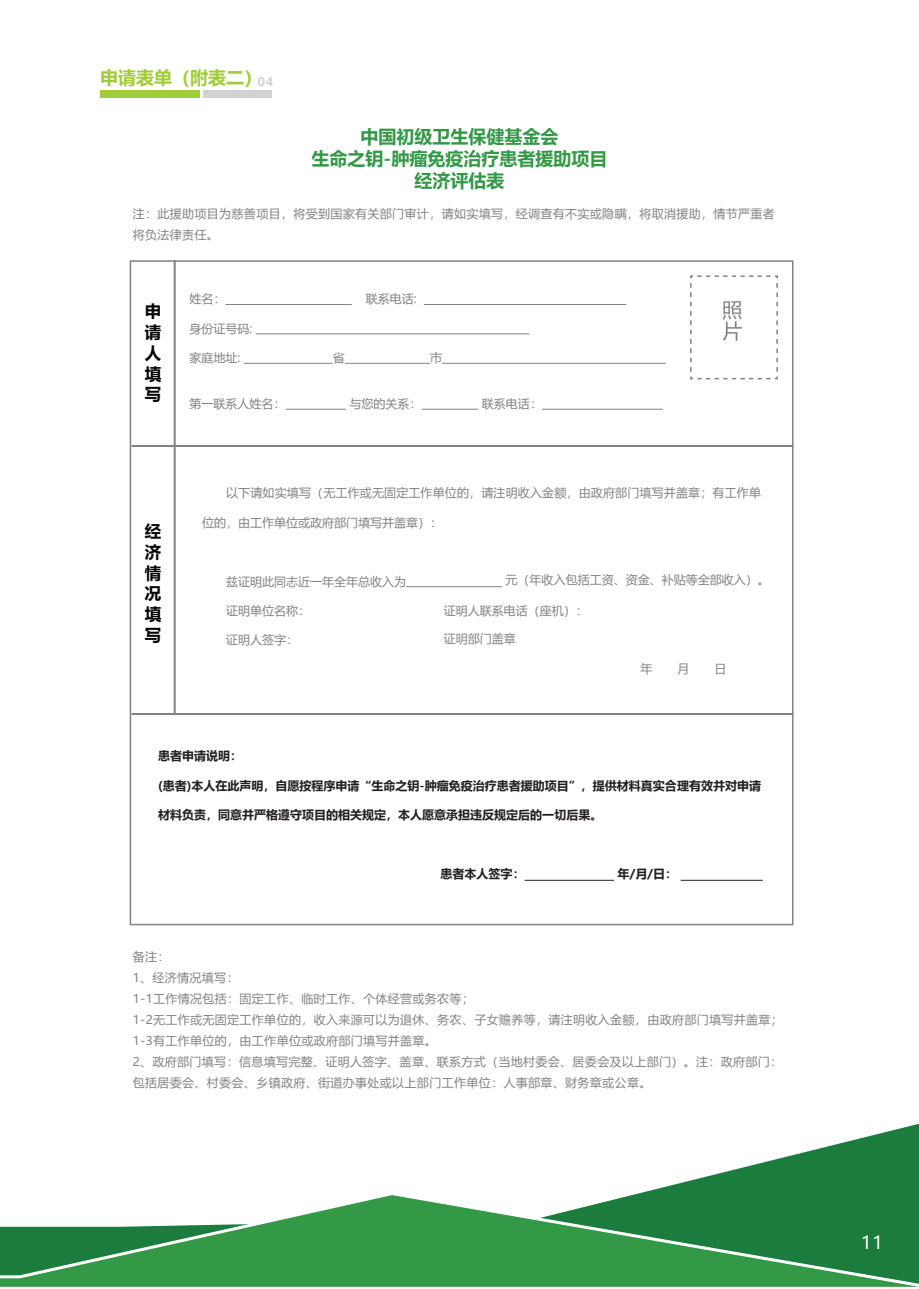
<style>
.page{position:relative;width:919px;height:1289px;background:#fff}
.page>*{position:absolute;margin:0;border:0;box-sizing:border-box;transform-origin:0 0}
.t1{font:700 18px/21.6px "Microsoft Ya Hei";color:#349947;text-align:center}
.t2{font:700 18px "Microsoft Ya Hei";color:#a1cc3a}
.t3{font:18px "Microsoft Ya Hei";color:#fff}
.t4{font:700 16.5px/20.7px "Microsoft Ya Hei";color:#030303;text-align:justify}
.t5{font:12px/21px "Microsoft Ya Hei";letter-spacing:.03em;color:#808285}
.t6{font:700 12px "Microsoft Ya Hei";color:#231f20}
.t7{font:12px "Microsoft Ya Hei";color:#808285}
.s1{font-size:12px;color:#d1d2d4}
</style>
<div class="page">
<div style="left:100px;top:90px;width:100px;height:7px;background:#a1cc3a"></div>
<div style="left:203px;top:90px;width:68px;height:7px;background:#d1d2d4"></div>
<svg style="left:690px;top:275px;width:88px;height:105px"></svg>
<svg style="left:649px;top:1124px;width:269px;height:67px"></svg>
<svg style="left:0;top:1191px;width:918px;height:96px;fill:#349947"></svg>
<div style="left:131px;top:445px;width:662px;height:2px;border:2px solid #808285"></div>
<div style="left:174px;top:260px;width:1px;height:455px;border:1px solid #808285"></div>
<div style="left:131px;top:713px;width:662px;height:1px;border:2px solid #808285"></div>
<hr style="left:225px;top:304px;width:126px;height:1px;background:#808285">
<hr style="left:424px;top:304px;width:202px;height:1px;background:#808285">
<hr style="left:256px;top:333px;width:273px;height:1px;background:#808285">
<hr style="left:244px;top:363px;width:89px;height:1px;background:#808285">
<hr style="left:345px;top:363px;width:85px;height:1px;background:#808285">
<hr style="left:442px;top:363px;width:224px;height:1px;background:#808285">
<hr style="left:285px;top:409px;width:61px;height:1px;background:#808285">
<hr style="left:421px;top:409px;width:57px;height:1px;background:#808285">
<hr style="left:542px;top:409px;width:120px;height:1px;background:#808285">
<hr style="left:406px;top:586px;width:96px;height:1px;background:#808285">
<hr style="left:524px;top:879px;width:90px;height:1px;background:#231f20">
<hr style="left:680px;top:879px;width:82px;height:1px;background:#231f20">
<h1 class="t2" style="left:100px;top:65px;width:174px">申请表单（附表二）<span class="s1">04</span></h1>
<h1 class="t1" style="left:311px;top:125px;width:297px">中国初级卫生保健基金会<br>生命之钥-肿瘤免疫治疗患者援助项目经济评估表</h1>
<p class="t5" style="left:133px;top:203px;width:643px">注：此援助项目为慈善项目，将受到国家有关部门审计，请如实填写，经调查有不实或隐瞒，将取消援助，情节严重者将负法律责任。</p>
<h2 class="t4" style="left:145px;top:300px;width:18px">申请人填写</h2>
<p class="t5" style="left:189px;top:288px;width:37px">姓名：</p>
<p class="t5" style="left:366px;top:288px;width:52px">联系电话:</p>
<p class="t5" style="left:189px;top:318px;width:64px">身份证号码:</p>
<p class="t5" style="left:189px;top:347px;width:52px">家庭地址:</p>
<p class="t5" style="left:333px;top:347px;width:13px">省</p>
<p class="t5" style="left:430px;top:347px;width:13px">市</p>
<p class="t7" style="left:189px;top:396px;width:97px">第一联系人姓名：</p>
<p class="t5" style="left:349px;top:393px;width:74px">与您的关系：</p>
<p class="t5" style="left:482px;top:393px;width:61px">联系电话：</p>
<h2 class="t4" style="left:145px;top:520px;width:18px">经济情况填写</h2>
<p class="t5" style="left:226px;top:482px;width:536px">以下请如实填写（无工作或无固定工作单位的，请注明收入金额，由政府部门填写并盖章；有工作单</p>
<p class="t7" style="left:202px;top:514px;width:241px">位的，由工作单位或政府部门填写并盖章）：</p>
<p class="t7" style="left:226px;top:573px;width:181px">兹证明此同志近一年全年总收入为</p>
<p class="t5" style="left:226px;top:600px;width:85px">证明单位名称：</p>
<p class="t5" style="left:226px;top:629px;width:73px">证明人签字：</p>
<p class="t7" style="left:505px;top:572px;width:265px">元（年收入包括工资、资金、补贴等全部收入）。</p>
<p class="t7" style="left:444px;top:602px;width:145px">证明人联系电话（座机）：</p>
<p class="t5" style="left:444px;top:628px;width:73px">证明部门盖章</p>
<p class="t5" style="left:640px;top:657px;width:13px">年</p>
<p class="t5" style="left:677px;top:657px;width:13px">月</p>
<p class="t5" style="left:714px;top:657px;width:13px">日</p>
<p class="t6" style="left:158px;top:747px;width:86px">患者申请说明：</p>
<p class="t6" style="left:158px;top:777px;width:604px">(患者)本人在此声明，自愿按程序申请“生命之钥-肿瘤免疫治疗患者援助项目”，提供材料真实合理有效并对申请</p>
<p class="t6" style="left:158px;top:806px;width:446px">材料负责，同意并严格遵守项目的相关规定，本人愿意承担违反规定后的一切后果。</p>
<p class="t6" style="left:440px;top:865px;width:85px">患者本人签字：</p>
<p class="t6" style="left:617px;top:865px;width:61px">年/月/日：</p>
<p class="t5" style="left:133px;top:945px;width:651px">备注：<br>1、经济情况填写：<br>1-1工作情况包括：固定工作、临时工作、个体经营或务农等；<br>1-2无工作或无固定工作单位的，收入来源可以为退休、务农、子女赡养等，请注明收入金额，由政府部门填写并盖章；1-3有工作单位的，由工作单位或政府部门填写并盖章。<br>2、政府部门填写：信息填写完整、证明人签字、盖章、联系方式（当地村委会、居委会及以上部门）。注：政府部门：包括居委会、村委会、乡镇政府、街道办事处或以上部门工作单位：人事部章、财务章或公章。</p>
<h1 class="t3" style="left:861px;top:1229px;width:23px">11</h1>
</div>
